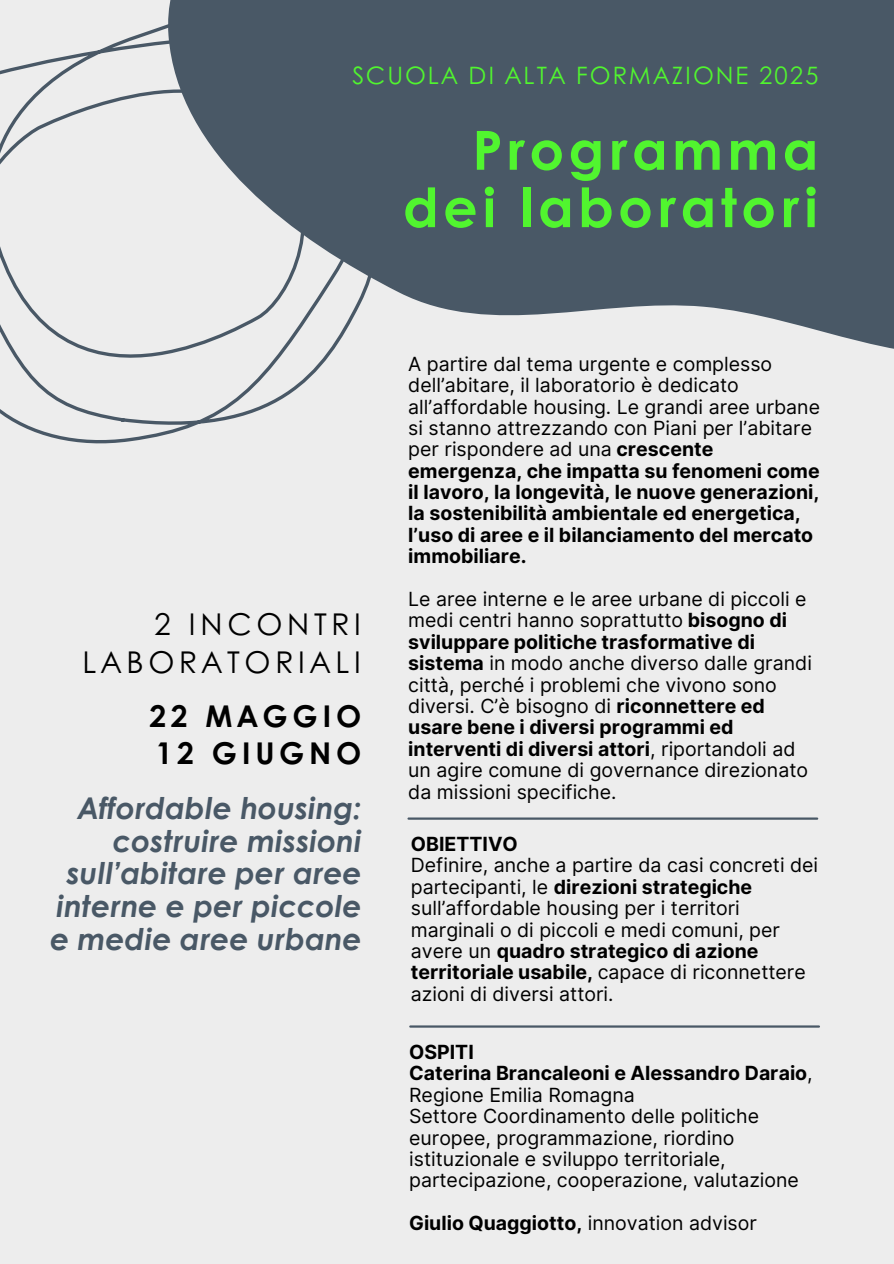
<style>
.page{position:relative;width:894px;height:1264px;background:#fff}
.page>*{position:absolute;margin:0;border:0;box-sizing:border-box;transform-origin:0 0}
.t1{font:700 54px/57.3px "Century Gothic";letter-spacing:.085em;color:#51f52f;text-align:right}
.t2{font:italic 700 30px/32.7px "Century Gothic";color:#495866;text-align:right}
.t3{font:30px/37.2px "Century Gothic";letter-spacing:.155em;color:#000;text-align:right}
.t4{font:700 30px/37.2px "Century Gothic";letter-spacing:.155em;color:#000}
.t5{font:24px "Century Gothic";letter-spacing:.085em;color:#51f52f}
.t6{font:19.5px/21.3px "Inter";color:#000}
.t7{font:700 19.5px/21.3px "Inter";color:#000}
.s1{font-weight:400}
.s2{font-weight:700}
</style>
<div class="page">
<div style="left:0;top:0;width:893px;height:1263px;background:#ededed"></div>
<svg style="left:0;top:0;width:893px;height:444px;fill:#495866"></svg>
<hr style="left:408px;top:817px;width:409px;height:2px;background:#495866">
<hr style="left:410px;top:1025px;width:408px;height:2px;background:#495866">
<h2 class="t5" style="left:352px;top:57px;width:467px">SCUOLA DI ALTA FORMAZIONE 2025</h2>
<h4 class="t1" style="left:403px;top:119px;width:416px">Programma dei laboratori</h4>
<p class="t3" style="left:82px;top:604px;width:280px">2 INCONTRI<br>LABORATORIALI</p>
<p class="t4" style="left:149px;top:696px;width:213px">22 MAGGIO<br>12 GIUGNO</p>
<h5 class="t2" style="left:50px;top:790px;width:313px">Affordable housing: costruire missioni sull’abitare per aree interne e per piccole e medie aree urbane</h5>
<h1 class="t7" style="left:408px;top:353px;width:413px"><span class="s1">A partire dal tema urgente e complesso dell’abitare, il laboratorio è dedicato all’affordable housing. Le grandi aree urbane si stanno attrezzando con Piani per l’abitare per rispondere ad una</span> crescente emergenza, che impatta su fenomeni come il lavoro, la longevità, le nuove generazioni, la sostenibilità ambientale ed energetica, l’uso di aree e il bilanciamento del mercato immobiliare.</h1>
<h3 class="t6" style="left:408px;top:588px;width:405px">Le aree interne e le aree urbane di piccoli e medi centri hanno soprattutto <span class="s2">bisogno di sviluppare politiche trasformative di sistema</span> in modo anche diverso dalle grandi città, perché i problemi che vivono sono diversi. C’è bisogno di <span class="s2">riconnettere ed usare bene i diversi programmi ed interventi di diversi attori</span>, riportandoli ad un agire comune di governance direzionato da missioni specifiche.</h3>
<p class="t7" style="left:411px;top:833px;width:108px">OBIETTIVO</p>
<p class="t6" style="left:411px;top:854px;width:408px">Definire, anche a partire da casi concreti dei partecipanti, le <span class="s2">direzioni strategiche </span>sull’affordable housing per i territori marginali o di piccoli e medi comuni, per avere un <span class="s2">quadro strategico di azione territoriale usabile,</span> capace di riconnettere azioni di diversi attori.</p>
<p class="t6" style="left:409px;top:1041px;width:405px"><span class="s2">OSPITI<br>Caterina Brancaleoni e Alessandro Daraio</span>, Regione Emilia Romagna<br>Settore Coordinamento delle politiche europee, programmazione, riordino istituzionale e sviluppo territoriale, partecipazione, cooperazione, valutazione</p>
<p class="t7" style="left:409px;top:1212px;width:349px">Giulio Quaggiotto, <span class="s1">innovation advisor</span></p>
</div>
